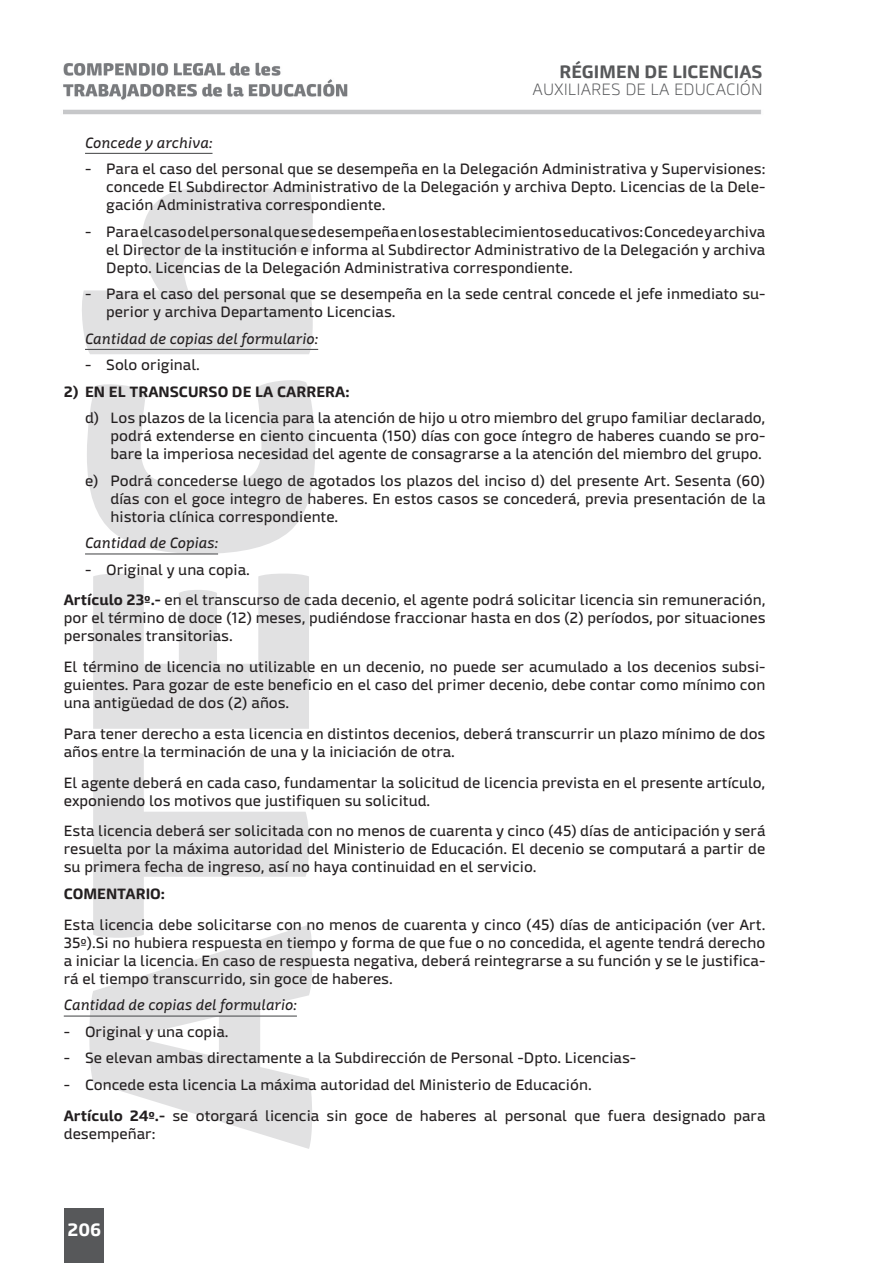
<style>
.page{position:relative;width:893px;height:1263px;background:#fff}
.page>*{position:absolute;margin:0;border:0;box-sizing:border-box;transform-origin:0 0}
.t1{font:700 18px "Mangerica";color:#57585a}
.t2{font:700 18px "Mangerica";color:#fff}
.t3{font:200 16.5px "Mangerica";color:#57585a}
.testo{font:15px/18px "Mangerica";color:#231f20}
.FRANCES_1{font:15px/18px "Mangerica";color:#231f20;text-align:justify}
.FRANCES_2{font:15px/18px "Mangerica";color:#231f20;text-align:justify}
.formulario{font:italic 15px "Mangerica";color:#231f20}
.FRANCES_1-2{font:700 15px "Mangerica";color:#231f20}
.s1{font-weight:700}
</style>
<div class="page">
<img style="left:63px;top:62px;width:698px;height:955px">
<div style="left:64px;top:1208px;width:39px;height:55px;background:#57585a"></div>
<svg style="left:89px;top:925px;width:223px;height:224px;fill:#e1e1e2"></svg>
<svg style="left:93px;top:752px;width:216px;height:186px"></svg>
<svg style="left:93px;top:574px;width:216px;height:155px"></svg>
<svg style="left:87px;top:379px;width:228px;height:175px"></svg>
<svg style="left:81px;top:188px;width:232px;height:166px"></svg>
<div style="left:400px;top:50px;width:362px;height:57px;background:#fff"></div>
<hr style="left:85px;top:153px;width:127px;height:1px;background:#545557">
<hr style="left:85px;top:349px;width:233px;height:1px;background:#545557">
<hr style="left:85px;top:553px;width:133px;height:1px;background:#545557">
<hr style="left:64px;top:1015px;width:233px;height:2px;background:#545557">
<p class="t1" style="left:559px;top:61px;width:205px">RÉGIMEN DE LICENCIAS</p>
<p class="t3" style="left:532px;top:79px;width:231px">AUXILIARES DE LA EDUCACIÓN</p>
<p class="formulario" style="left:85px;top:133px;width:129px">Concede y archiva:</p>
<p class="FRANCES_1" style="left:106px;top:160px;width:661px;text-indent:-21px">- Para el caso del personal que se desempeña en la Delegación Administrativa y Supervisiones: concede El Subdirector Administrativo de la Delegación y archiva Depto. Licencias de la Dele&shy;gación Administrativa correspondiente.</p>
<p class="FRANCES_1" style="left:106px;top:223px;width:661px;text-indent:-21px">- Para el caso del personal que se desempeña en los establecimientos educativos: Concede y archiva el Director de la institución e informa al Subdirector Administrativo de la Delegación y archiva Depto. Licencias de la Delegación Administrativa correspondiente.</p>
<p class="FRANCES_1" style="left:106px;top:285px;width:661px;text-indent:-21px">- Para el caso del personal que se desempeña en la sede central concede el jefe inmediato su&shy;perior y archiva Departamento Licencias.</p>
<p class="formulario" style="left:85px;top:329px;width:235px">Cantidad de copias del formulario:</p>
<p class="FRANCES_1" style="left:85px;top:356px;width:115px">- Solo original.</p>
<p class="FRANCES_1-2" style="left:64px;top:382px;width:287px">2) EN EL TRANSCURSO DE LA CARRERA:</p>
<p class="FRANCES_2" style="left:111px;top:409px;width:656px;text-indent:-26px">d) Los plazos de la licencia para la atención de hijo u otro miembro del grupo familiar declarado, podrá extenderse en ciento cincuenta (150) días con goce íntegro de haberes cuando se pro&shy;bare la imperiosa necesidad del agente de consagrarse a la atención del miembro del grupo.</p>
<p class="FRANCES_2" style="left:111px;top:472px;width:656px;text-indent:-26px">e) Podrá concederse luego de agotados los plazos del inciso d) del presente Art. Sesenta (60) días con el goce integro de haberes. En estos casos se concederá, previa presentación de la historia clínica correspondiente.</p>
<p class="formulario" style="left:85px;top:534px;width:135px">Cantidad de Copias:</p>
<p class="FRANCES_1" style="left:85px;top:561px;width:165px">- Original y una copia.</p>
<p class="testo" style="left:64px;top:591px;width:703px;text-align:justify"><span class="s1">Artículo 23º.-</span> en el transcurso de cada decenio, el agente podrá solicitar licencia sin remuneración, por el término de doce (12) meses, pudiéndose fraccionar hasta en dos (2) períodos, por situaciones personales transitorias.</p>
<p class="testo" style="left:64px;top:658px;width:703px;text-align:justify">El término de licencia no utilizable en un decenio, no puede ser acumulado a los decenios subsi&shy;guientes. Para gozar de este beneficio en el caso del primer decenio, debe contar como mínimo con una antigüedad de dos (2) años.</p>
<p class="testo" style="left:64px;top:725px;width:703px">Para tener derecho a esta licencia en distintos decenios, deberá transcurrir un plazo mínimo de dos años entre la terminación de una y la iniciación de otra.</p>
<p class="testo" style="left:64px;top:774px;width:703px">El agente deberá en cada caso, fundamentar la solicitud de licencia prevista en el presente artículo, exponiendo los motivos que justifiquen su solicitud.</p>
<p class="testo" style="left:64px;top:822px;width:703px;text-align:justify">Esta licencia deberá ser solicitada con no menos de cuarenta y cinco (45) días de anticipación y será resuelta por la máxima autoridad del Ministerio de Educación. El decenio se computará a partir de su primera fecha de ingreso, así no haya continuidad en el servicio.</p>
<p class="FRANCES_1-2" style="left:64px;top:884px;width:103px">COMENTARIO:</p>
<p class="testo" style="left:64px;top:916px;width:703px">Esta licencia debe solicitarse con no menos de cuarenta y cinco (45) días de anticipación (ver Art.<br>35º).Si no hubiera respuesta en tiempo y forma de que fue o no concedida, el agente tendrá derecho a iniciar la licencia. En caso de respuesta negativa, deberá reintegrarse a su función y se le justifica&shy;rá el tiempo transcurrido, sin goce de haberes.</p>
<p class="formulario" style="left:64px;top:996px;width:235px">Cantidad de copias del formulario:</p>
<p class="FRANCES_1" style="left:64px;top:1023px;width:165px">- Original y una copia.</p>
<p class="FRANCES_1" style="left:64px;top:1049px;width:574px">- Se elevan ambas directamente a la Subdirección de Personal -Dpto. Licencias-</p>
<p class="FRANCES_1" style="left:64px;top:1076px;width:528px">- Concede esta licencia La máxima autoridad del Ministerio de Educación.</p>
<p class="testo" style="left:64px;top:1106px;width:703px"><span class="s1">Artículo 24º.-</span> se otorgará licencia sin goce de haberes al personal que fuera designado para desempeñar:</p>
<p class="t2" style="left:67px;top:1219px;width:35px">206</p>
</div>
